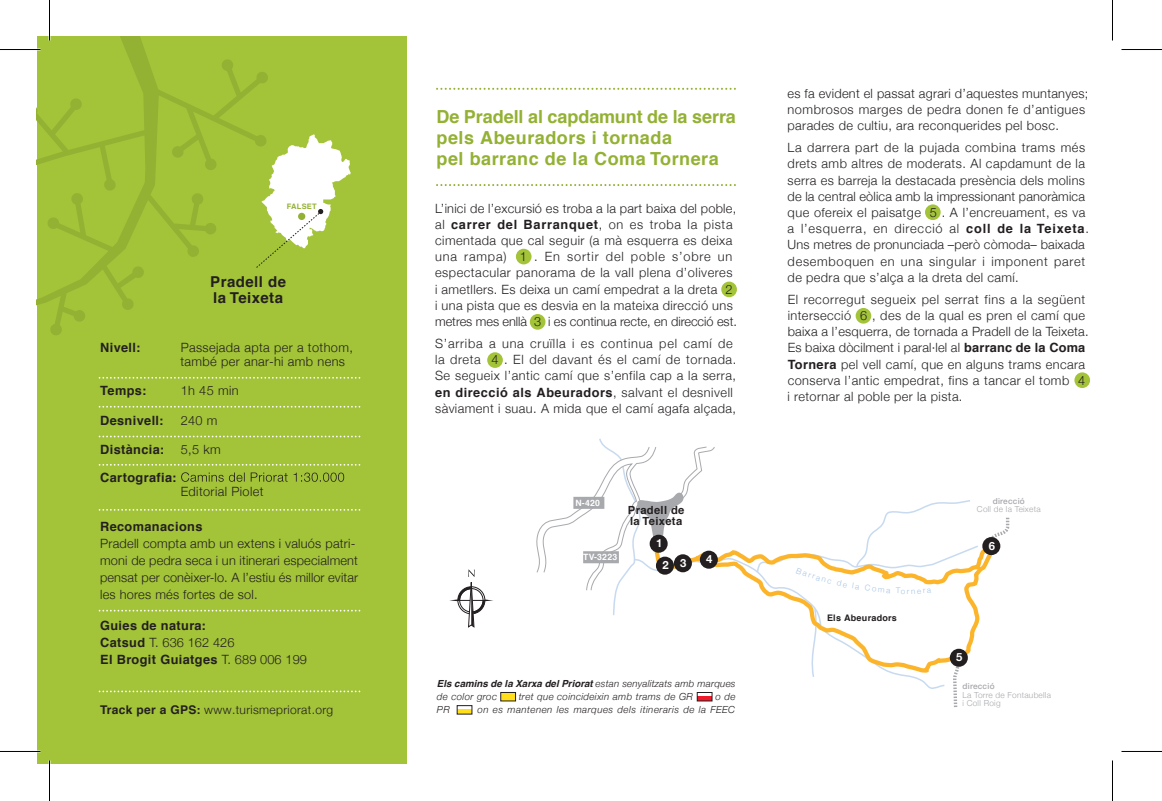
<style>
.page{position:relative;width:1162px;height:801px;background:#fff}
.page>*{position:absolute;margin:0;border:0;box-sizing:border-box;transform-origin:0 0}
.t1{font:700 18px/21px "Helvetica";letter-spacing:.03em;color:#93b133}
.t2{font:700 15px/15.3px "Helvetica";letter-spacing:.03em;color:#231f20}
.t3{font:300 12.75px/16.2px "Helvetica Neue";letter-spacing:.03em;color:#231f20}
.t4{font:700 12.75px "Helvetica";letter-spacing:.03em;color:#231f20}
.t5{font:300 12.75px "Helvetica Neue";letter-spacing:.01em;color:#231f20}
.t6{font:300 12px "Helvetica Neue";letter-spacing:.03em;color:#231f20}
.t7{font:700 11.25px/11.2px "Helvetica";letter-spacing:.03em;color:#231f20}
.t8{font:700 11.25px "Helvetica Neue";color:#fff}
.t9{font:italic 300 9.75px "Helvetica Neue";letter-spacing:.045em;color:#231f20}
.t10{font:italic 700 9.75px "Helvetica";color:#231f20}
.t11{font:700 9px "Helvetica";letter-spacing:.03em;color:#231f20}
.t12{font:700 8.7px "Helvetica";letter-spacing:.03em;color:#fff}
.t13{font:300 8.25px/8.2px "Helvetica Neue";letter-spacing:.03em;color:#a8a9ad}
.t14{font:500 8.25px "Helvetica Neue";letter-spacing:.03em;color:#a8a9ad}
.t15{font:300 7.95px "Helvetica Neue";color:#a7c5e7}
.t16{font:700 7.5px "Helvetica";letter-spacing:.035em;color:#93b133}
.s1{font-family:"Helvetica";font-weight:700}
.s2{font-family:"Helvetica Neue";font-weight:300}
</style>
<div class="page">
<svg style="left:953px;top:676px;width:5px;height:31px"></svg>
<svg style="left:995px;top:517px;width:15px;height:24px"></svg>
<div style="left:37px;top:37px;width:370px;height:727px;background:#a3c339"></div>
<svg style="left:37px;top:37px;width:231px;height:298px"></svg>
<svg style="left:181px;top:472px;width:163px;height:10px"></svg>
<svg style="left:99px;top:377px;width:261px;height:1px"></svg>
<svg style="left:99px;top:406px;width:261px;height:1px"></svg>
<svg style="left:99px;top:435px;width:261px;height:2px"></svg>
<svg style="left:99px;top:464px;width:261px;height:1px"></svg>
<svg style="left:99px;top:509px;width:261px;height:1px"></svg>
<svg style="left:99px;top:609px;width:261px;height:2px"></svg>
<svg style="left:99px;top:690px;width:261px;height:2px"></svg>
<svg style="left:255px;top:134px;width:96px;height:134px"></svg>
<svg style="left:436px;top:184px;width:300px;height:2px"></svg>
<svg style="left:436px;top:88px;width:300px;height:2px"></svg>
<div style="left:516px;top:249px;width:16px;height:15px;background:#a3c339;border-radius:50%"></div>
<div style="left:721px;top:281px;width:16px;height:16px;background:#a3c339;border-radius:50%"></div>
<div style="left:530px;top:314px;width:15px;height:16px;background:#a3c339;border-radius:50%"></div>
<div style="left:487px;top:352px;width:16px;height:16px;background:#a3c339;border-radius:50%"></div>
<div style="left:1074px;top:372px;width:16px;height:16px;background:#a3c339;border-radius:50%"></div>
<div style="left:925px;top:204px;width:16px;height:16px;background:#a3c339;border-radius:50%"></div>
<div style="left:856px;top:308px;width:15px;height:15px;background:#a3c339;border-radius:50%"></div>
<svg style="left:715px;top:534px;width:280px;height:142px"></svg>
<svg style="left:536px;top:438px;width:179px;height:178px"></svg>
<div style="left:650px;top:534px;width:18px;height:18px;background:#231f20;border-radius:50%"></div>
<div style="left:656px;top:556px;width:18px;height:18px;background:#231f20;border-radius:50%"></div>
<div style="left:674px;top:554px;width:18px;height:18px;background:#231f20;border-radius:50%"></div>
<div style="left:700px;top:550px;width:18px;height:18px;background:#231f20;border-radius:50%"></div>
<div style="left:950px;top:648px;width:18px;height:18px;background:#231f20;border-radius:50%"></div>
<div style="left:982px;top:537px;width:18px;height:18px;background:#231f20;border-radius:50%"></div>
<div style="left:573px;top:497px;width:31px;height:12px;background:#a8a9ad"></div>
<div style="left:583px;top:551px;width:36px;height:12px;background:#a8a9ad"></div>
<div style="left:501px;top:692px;width:15px;height:9px;background:#ffdf1b"></div>
<div style="left:697px;top:696px;width:15px;height:5px;background:#ee1b2c"></div>
<div style="left:697px;top:692px;width:15px;height:9px;border:1px solid #231f20"></div>
<hr style="left:457px;top:710px;width:15px;height:4px;background:#ffdf1b">
<div style="left:457px;top:705px;width:15px;height:9px;border:1px solid #231f20"></div>
<div style="left:501px;top:692px;width:15px;height:9px;border:1px solid #231f20"></div>
<svg style="left:449px;top:569px;width:44px;height:58px"></svg>
<hr style="left:0;top:750px;width:40px;height:2px;background:#fff">
<hr style="left:0;top:49px;width:40px;height:1px;background:#000">
<hr style="left:1121px;top:49px;width:41px;height:1px;background:#000">
<hr style="left:0;top:751px;width:40px;height:1px;background:#000">
<hr style="left:1121px;top:751px;width:41px;height:1px;background:#000">
<hr style="left:49px;top:0;width:1px;height:41px;background:#000">
<hr style="left:49px;top:760px;width:1px;height:41px;background:#000">
<hr style="left:1112px;top:0;width:1px;height:41px;background:#000">
<hr style="left:1112px;top:760px;width:1px;height:41px;background:#000">
<svg style="left:756px;top:500px;width:224px;height:94px"></svg>
<p class="t16" style="left:287px;top:201px;width:31px">FALSET</p>
<p class="t2" style="left:210px;top:274px;width:77px">Pradell de la Teixeta</p>
<p class="t4" style="left:100px;top:337px;width:42px">Nivell:</p>
<p class="t3" style="left:180px;top:339px;width:174px;line-height:14.2px">Passejada apta per a tothom, també per anar-hi amb nens</p>
<p class="t4" style="left:100px;top:380px;width:48px">Temps:</p>
<p class="t3" style="left:181px;top:381px;width:59px">1h 45 min</p>
<p class="t4" style="left:100px;top:410px;width:65px">Desnivell:</p>
<p class="t3" style="left:181px;top:411px;width:38px">240 m</p>
<p class="t4" style="left:100px;top:439px;width:65px">Distància:</p>
<p class="t3" style="left:181px;top:440px;width:42px">5,5 km</p>
<p class="t4" style="left:100px;top:467px;width:78px">Cartografia:</p>
<p class="t3" style="left:181px;top:482px;width:84px">Editorial Piolet</p>
<p class="t4" style="left:100px;top:516px;width:104px">Recomanacions</p>
<p class="t3" style="left:100px;top:534px;width:259px;line-height:17px">Pradell compta amb un extens i valuós patri&shy;moni de pedra seca i un itinerari especialment pensat per conèixer-lo. A l’estiu és millor evitar les hores més fortes de sol.</p>
<p class="t4" style="left:100px;top:615px;width:107px">Guies de natura:</p>
<p class="t5" style="left:100px;top:632px;width:136px"><span class="s1">Catsud</span> T. 636 162 426</p>
<p class="t4" style="left:100px;top:649px;width:208px">El Brogit Guiatges <span class="s2">T. 689 006 199</span></p>
<p class="t6" style="left:100px;top:699px;width:235px"><span class="s1">Track per a GPS:</span> www.turismepriorat.org</p>
<h1 class="t1" style="left:437px;top:107px;width:301px">De Pradell al capdamunt de la serra pels Abeuradors i tornada<br>pel barranc de la Coma Tornera</h1>
<p class="t3" style="left:435px;top:199px;width:303px">L’inici de l’excursió es troba a la part baixa del poble, al <span class="s1">carrer del Barranquet</span>, on es troba la pista cimentada que cal seguir (a mà esquerra es deixa una rampa) 1 . En sortir del poble s’obre un espectacular panorama de la vall plena d’oliveres i ametllers. Es deixa un camí empedrat a la dreta 2 i una pista que es desvia en la mateixa direcció uns metres mes enllà 3 i es continua recte, en direcció est.</p>
<p class="t3" style="left:435px;top:334px;width:303px">S’arriba a una cruïlla i es continua pel camí de la dreta 4 . El del davant és el camí de tornada.<br>Se segueix l’antic camí que s’enfila cap a la serra,</p>
<p class="t4" style="left:435px;top:382px;width:299px">en direcció als Abeuradors<span class="s2">, salvant el desnivell</span></p>
<p class="t3" style="left:435px;top:399px;width:302px">sàviament i suau. A mida que el camí agafa alçada,</p>
<p class="t12" style="left:575px;top:496px;width:26px">N-420</p>
<p class="t12" style="left:583px;top:550px;width:36px">TV-3223</p>
<p class="t7" style="left:628px;top:504px;width:58px">Pradell de la Teixeta</p>
<p class="t8" style="left:656px;top:534px;width:8px">1</p>
<p class="t8" style="left:662px;top:555px;width:26px">2 3</p>
<p class="t8" style="left:706px;top:550px;width:8px">4</p>
<p class="t10" style="left:437px;top:675px;width:300px">Els camins de la Xarxa del Priorat <span class="s2">estan senyalitzats amb marques</span></p>
<p class="t9" style="left:437px;top:688px;width:62px">de color groc</p>
<p class="t9" style="left:519px;top:688px;width:176px">tret que coincideixin amb trams de GR</p>
<p class="t9" style="left:716px;top:688px;width:21px">o de</p>
<p class="t9" style="left:437px;top:701px;width:14px">PR</p>
<p class="t9" style="left:477px;top:701px;width:259px">on es mantenen les marques dels itineraris de la FEEC</p>
<p class="t3" style="left:788px;top:84px;width:302px">es fa evident el passat agrari d’aquestes muntanyes; nombrosos marges de pedra donen fe d’antigues parades de cultiu, ara reconquerides pel bosc.</p>
<p class="t3" style="left:788px;top:139px;width:303px">La darrera part de la pujada combina trams més drets amb altres de moderats. Al capdamunt de la serra es barreja la destacada presència dels molins de la central eòlica amb la impressionant panoràmica que ofereix el paisatge 5 . A l’encreuament, es va a l’esquerra, en direcció al <span class="s1">coll de la Teixeta</span>.<br>Uns metres de pronunciada –però còmoda– baixada desemboquen en una singular i imponent paret de pedra que s’alça a la dreta del camí.</p>
<p class="t3" style="left:788px;top:290px;width:303px">El recorregut segueix pel serrat fins a la següent intersecció 6 , des de la qual es pren el camí que baixa a l’esquerra, de tornada a Pradell de la Teixeta.<br>Es baixa dòcilment i paral·lel al <span class="s1">barranc de la Coma Tornera</span> pel vell camí, que en alguns trams encara conserva l’antic empedrat, fins a tancar el tomb 4 i retornar al poble per la pista.</p>
<p class="t14" style="left:993px;top:494px;width:34px">direcció</p>
<p class="t13" style="left:977px;top:504px;width:65px">Coll de la Teixeta</p>
<p class="t11" style="left:827px;top:611px;width:71px">Els Abeuradors</p>
<p class="t15" style="left:907px;top:584px;width:4px">r</p>
<p class="t8" style="left:989px;top:537px;width:8px">6</p>
<p class="t8" style="left:956px;top:648px;width:8px">5</p>
<p class="t14" style="left:962px;top:679px;width:34px">direcció</p>
<p class="t13" style="left:962px;top:690px;width:90px">La Torre de Fontaubella i Coll Roig</p>
</div>
